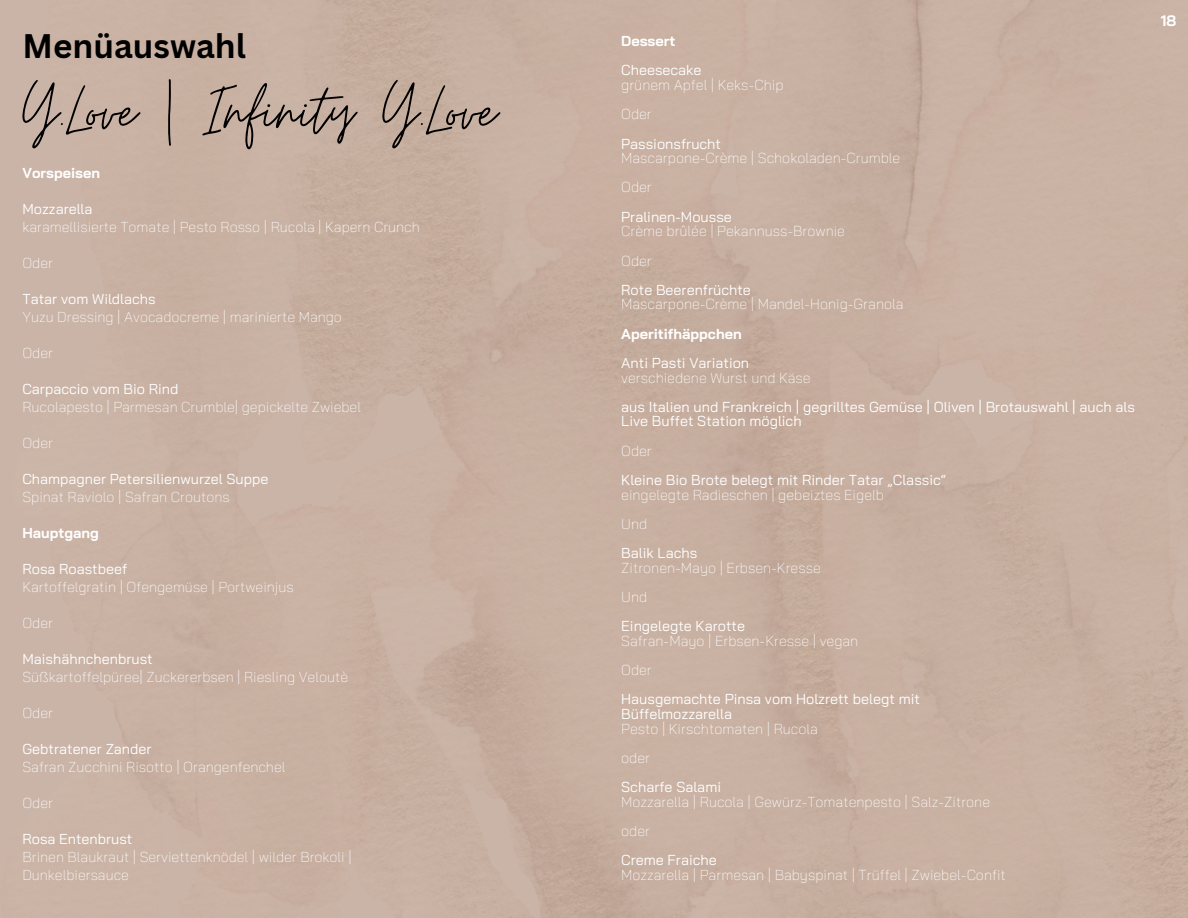
<style>
.page{position:relative;width:1188px;height:918px;background:#c8b0a2}
.page>*{position:absolute;margin:0;border:0;box-sizing:border-box;transform-origin:0 0}
.t1{font:75px "Moon Time";color:#000}
.t2{font:700 33.15px "Canva Sans";color:#000}
.t3{font:700 15.15px "Bai Jamjuree";color:#fff}
.t4{font:200 14.4px/29.2px "Bai Jamjuree";color:#fff}
.t5{font:14.4px/14.7px "Bai Jamjuree";color:#fff}
.t6{font:700 14.4px "Bai Jamjuree";color:#fff}
</style>
<div class="page">
<h2 class="t2" style="left:22px;top:26px;width:225px">Menüauswahl</h2>
<h1 class="t1" style="left:22px;top:67px;width:476px">Y.Love | Infinity Y.Love</h1>
<p class="t6" style="left:22px;top:165px;width:79px">Vorspeisen</p>
<p class="t5" style="left:22px;top:202px;width:72px">Mozzarella</p>
<p class="t4" style="left:22px;top:213px;width:399px">karamellisierte Tomate | Pesto Rosso | Rucola | Kapern Crunch</p>
<p class="t4" style="left:22px;top:249px;width:32px">Oder</p>
<p class="t5" style="left:22px;top:292px;width:135px">Tatar vom Wildlachs</p>
<p class="t4" style="left:22px;top:303px;width:321px">Yuzu Dressing | Avocadocreme | marinierte Mango</p>
<p class="t4" style="left:22px;top:339px;width:32px">Oder</p>
<p class="t5" style="left:22px;top:382px;width:158px">Carpaccio vom Bio Rind</p>
<p class="t4" style="left:22px;top:393px;width:340px">Rucolapesto | Parmesan Crumble| gepickelte Zwiebel</p>
<p class="t4" style="left:22px;top:429px;width:32px">Oder</p>
<p class="t5" style="left:22px;top:472px;width:247px">Champagner Petersilienwurzel Suppe</p>
<p class="t4" style="left:22px;top:483px;width:209px">Spinat Raviolo | Safran Croutons</p>
<p class="t6" style="left:22px;top:525px;width:78px">Hauptgang</p>
<p class="t5" style="left:22px;top:562px;width:106px">Rosa Roastbeef</p>
<p class="t4" style="left:22px;top:573px;width:273px">Kartoffelgratin | Ofengemüse | Portweinjus</p>
<p class="t4" style="left:22px;top:609px;width:32px">Oder</p>
<p class="t5" style="left:22px;top:652px;width:132px">Maishähnchenbrust</p>
<p class="t4" style="left:22px;top:663px;width:327px">Süßkartoffelpüree| Zuckererbsen | Riesling Veloutè</p>
<p class="t4" style="left:22px;top:699px;width:32px">Oder</p>
<p class="t5" style="left:22px;top:742px;width:131px">Gebtratener Zander</p>
<p class="t4" style="left:22px;top:753px;width:264px">Safran Zucchini Risotto | Orangenfenchel</p>
<p class="t4" style="left:22px;top:789px;width:32px">Oder</p>
<p class="t5" style="left:22px;top:832px;width:111px">Rosa Entenbrust</p>
<p class="t4" style="left:22px;top:848px;width:331px;line-height:18px">Brinen Blaukraut | Serviettenknödel | wilder Brokoli |<br>Dunkelbiersauce</p>
<p class="t6" style="left:621px;top:33px;width:56px">Dessert</p>
<p class="t5" style="left:621px;top:63px;width:82px">Cheesecake</p>
<p class="t4" style="left:621px;top:70px;width:164px">grünem Apfel | Keks-Chip<br>Oder</p>
<p class="t5" style="left:621px;top:136px;width:101px">Passionsfrucht</p>
<p class="t4" style="left:621px;top:144px;width:281px">Mascarpone-Crème | Schokoladen-Crumble<br>Oder</p>
<p class="t5" style="left:621px;top:209px;width:112px">Pralinen-Mousse</p>
<p class="t4" style="left:621px;top:217px;width:225px">Crème brûlée | Pekannuss-Brownie<br>Oder</p>
<p class="t5" style="left:621px;top:282px;width:131px">Rote Beerenfrüchte</p>
<p class="t4" style="left:621px;top:290px;width:284px">Mascarpone-Crème | Mandel-Honig-Granola</p>
<p class="t6" style="left:621px;top:325px;width:122px">Aperitifhäppchen</p>
<p class="t5" style="left:621px;top:355px;width:129px">Anti Pasti Variation</p>
<p class="t4" style="left:621px;top:363px;width:191px">verschiedene Wurst und Käse</p>
<p class="t5" style="left:621px;top:399px;width:515px">aus Italien und Frankreich | gegrilltes Gemüse | Oliven | Brotauswahl | auch als<br>Live Buffet Station möglich</p>
<p class="t4" style="left:621px;top:436px;width:32px">Oder</p>
<p class="t5" style="left:621px;top:472px;width:327px">Kleine Bio Brote belegt mit Rinder Tatar „Classic“</p>
<p class="t4" style="left:621px;top:480px;width:264px">eingelegte Radieschen | gebeiztes Eigelb<br>Und</p>
<p class="t5" style="left:621px;top:546px;width:77px">Balik Lachs</p>
<p class="t4" style="left:621px;top:553px;width:201px">Zitronen-Mayo | Erbsen-Kresse<br>Und</p>
<p class="t5" style="left:621px;top:619px;width:125px">Eingelegte Karotte</p>
<p class="t4" style="left:621px;top:626px;width:239px">Safran-Mayo | Erbsen-Kresse | vegan<br>Oder</p>
<p class="t5" style="left:621px;top:692px;width:300px">Hausgemachte Pinsa vom Holzrett belegt mit<br>Büffelmozzarella</p>
<p class="t4" style="left:621px;top:714px;width:198px">Pesto | Kirschtomaten | Rucola oder</p>
<p class="t5" style="left:621px;top:780px;width:101px">Scharfe Salami</p>
<p class="t4" style="left:621px;top:787px;width:370px">Mozzarella | Rucola | Gewürz-Tomatenpesto | Salz-Zitrone oder</p>
<p class="t5" style="left:621px;top:853px;width:97px">Creme Fraiche</p>
<p class="t4" style="left:621px;top:860px;width:386px">Mozzarella | Parmesan | Babyspinat | Trüffel | Zwiebel-Confit</p>
<p class="t3" style="left:1161px;top:12px;width:17px">18</p>
</div>
